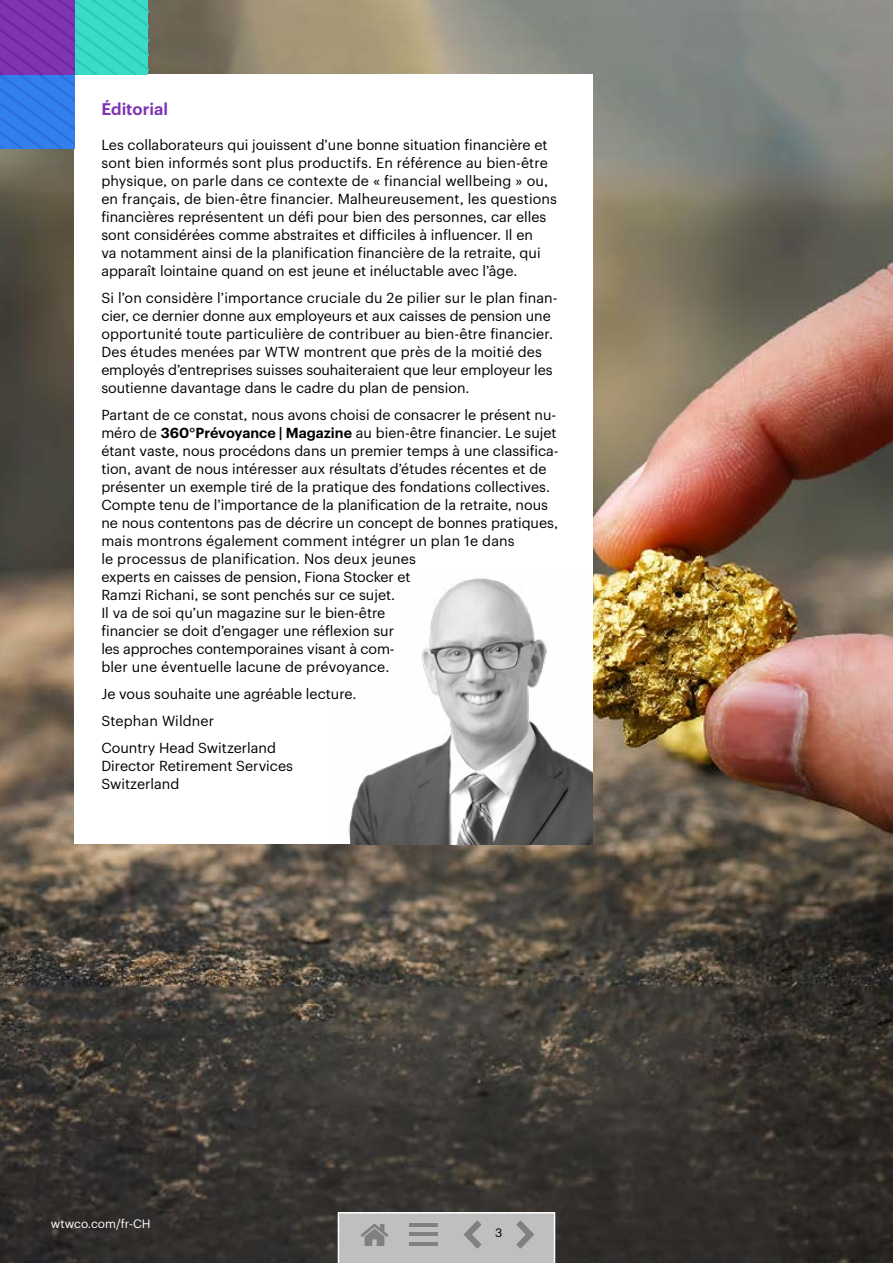
<style>
.page{position:relative;width:893px;height:1263px;background:#fff}
.page>*{position:absolute;margin:0;border:0;box-sizing:border-box;transform-origin:0 0}
.t1{font:600 16.5px "Graphik";color:#7f35b2}
.t2{font:14.25px/18px "Graphik";color:#000}
.t3{font:12px "Graphik";color:#fff}
.t4{font:12px "Graphik";color:#000}
.s1{font-weight:600}
</style>
<div class="page">
<img style="left:0;top:0;width:893px;height:1263px">
<div style="left:74px;top:74px;width:519px;height:770px;background:#fff"></div>
<img style="left:348px;top:577px;width:245px;height:267px">
<svg style="left:0;top:0;width:148px;height:148px"></svg>
<svg style="left:338px;top:1212px;width:217px;height:51px;background:#bbb"></svg>
<p class="t1" style="left:101px;top:96px;width:68px">Éditorial</p>
<p class="t2" style="left:101px;top:135px;width:457px">Les collaborateurs qui jouissent d’une bonne situation financière et sont bien informés sont plus productifs. En référence au bien-être physique, on parle dans ce contexte de « financial wellbeing » ou, en français, de bien-être financier. Malheureusement, les questions financières représentent un défi pour bien des personnes, car elles sont considérées comme abstraites et difficiles à influencer. Il en<br>va notamment ainsi de la planification financière de la retraite, qui apparaît lointaine quand on est jeune et inéluctable avec l’âge.</p>
<p class="t2" style="left:101px;top:288px;width:458px">Si l’on considère l’importance cruciale du 2e pilier sur le plan finan&shy;cier, ce dernier donne aux employeurs et aux caisses de pension une opportunité toute particulière de contribuer au bien-être financier.<br>Des études menées par WTW montrent que près de la moitié des employés d’entreprises suisses souhaiteraient que leur employeur les soutienne davantage dans le cadre du plan de pension.</p>
<p class="t2" style="left:101px;top:405px;width:459px">Partant de ce constat, nous avons choisi de consacrer le présent nu&shy;méro de <span class="s1">360°Prévoyance | Magazine</span> au bien-être financier. Le sujet étant vaste, nous procédons dans un premier temps à une classifica&shy;tion, avant de nous intéresser aux résultats d’études récentes et de présenter un exemple tiré de la pratique des fondations collectives.<br>Compte tenu de l’importance de la planification de la retraite, nous ne nous contentons pas de décrire un concept de bonnes pratiques, mais montrons également comment intégrer un plan 1e dans<br>le processus de planification. Nos deux jeunes<br>experts en caisses de pension, Fiona Stocker et<br>Ramzi Richani, se sont penchés sur ce sujet.<br>Il va de soi qu’un magazine sur le bien-être<br>financier se doit d’engager une réflexion sur<br>les approches contemporaines visant à com-<br>bler une éventuelle lacune de prévoyance.</p>
<p class="t2" style="left:101px;top:679px;width:257px;line-height:27px">Je vous souhaite une agréable lecture.<br>Stephan Wildner<br>Country Head Switzerland</p>
<p class="t2" style="left:101px;top:756px;width:193px">Director Retirement Services<br>Switzerland</p>
<p class="t3" style="left:51px;top:1215px;width:101px">wtwco.com/fr-CH</p>
<p class="t4" style="left:495px;top:1224px;width:9px">3</p>
</div>
